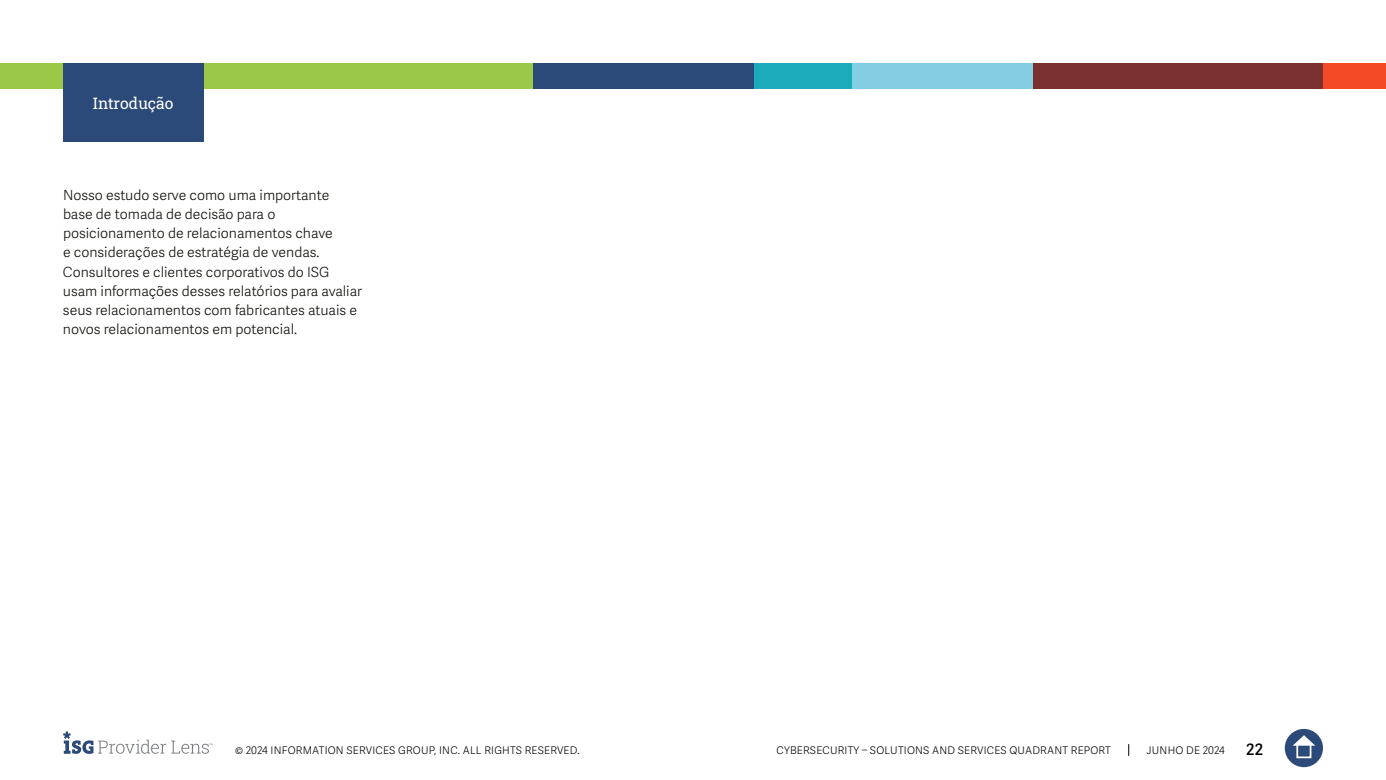
<style>
.page{position:relative;width:1386px;height:780px;background:#fff}
.page>*{position:absolute;margin:0;border:0;box-sizing:border-box;transform-origin:0 0}
.t1{font:15.75px "Roboto Slab ISG P Regular";color:#fff}
.t2{font:600 15.75px "Adelle Sans";color:#000}
.t3{font:300 14px/19.2px "Adelle Sans";color:#12110c}
.t4{font:300 10.5px "Adelle Sans";letter-spacing:.02em;color:#000}
</style>
<div class="page">
<svg style="left:1128px;top:744px;width:1px;height:12px"></svg>
<div style="left:1285px;top:729px;width:38px;height:38px;background:#2b4a79;border-radius:50%"></div>
<svg style="left:1293px;top:735px;width:22px;height:10px"></svg>
<div style="left:1296px;top:743px;width:15px;height:15px;border:2px solid #fff"></div>
<svg style="left:63px;top:731px;width:150px;height:23px"></svg>
<div style="left:0;top:63px;width:533px;height:25px;background:#9bc947"></div>
<div style="left:533px;top:63px;width:223px;height:25px;background:#2b4a79"></div>
<div style="left:850px;top:63px;width:184px;height:25px;background:#84cee3"></div>
<div style="left:1323px;top:63px;width:63px;height:25px;background:#f54a26"></div>
<div style="left:1033px;top:63px;width:290px;height:25px;background:#7a302e"></div>
<div style="left:754px;top:63px;width:98px;height:25px;background:#1cabb9"></div>
<div style="left:63px;top:63px;width:140px;height:79px;background:#2b4a79"></div>
<p class="t1" style="left:93px;top:92px;width:82px">Introdução</p>
<p class="t3" style="left:63px;top:185px;width:301px">Nosso estudo serve como uma importante base de tomada de decisão para o posicionamento de relacionamentos chave<br>e considerações de estratégia de vendas.<br>Consultores e clientes corporativos do ISG usam informações desses relatórios para avaliar seus relacionamentos com fabricantes atuais e novos relacionamentos em potencial.</p>
<p class="t4" style="left:235px;top:744px;width:346px">© 2024 INFORMATION SERVICES GROUP, INC. ALL RIGHTS RESERVED.</p>
<p class="t4" style="left:777px;top:744px;width:336px">CYBERSECURITY – SOLUTIONS AND SERVICES QUADRANT REPORT</p>
<p class="t4" style="left:1147px;top:744px;width:80px">JUNHO DE 2024</p>
<p class="t2" style="left:1246px;top:740px;width:19px">22</p>
</div>
